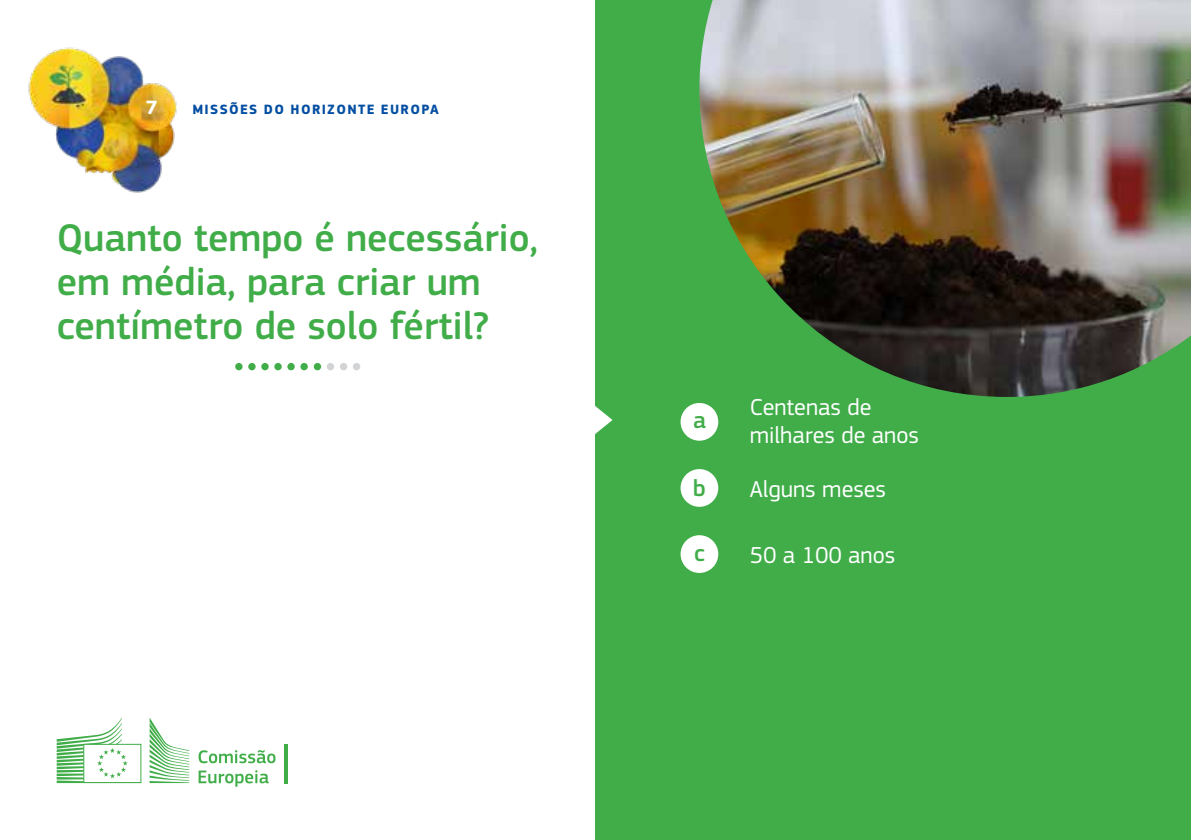
<style>
.page{position:relative;width:1191px;height:840px;background:#fff}
.page>*{position:absolute;margin:0;border:0;box-sizing:border-box;transform-origin:0 0}
.t1{font:500 40px/44px "EC Square Sans Pro";color:#41ad49}
.t2{font:24px/28px "EC Square Sans Pro";color:#fff}
.t3{font:500 24px "EC Square Sans Pro";color:#41ad49}
.t4{font:700 20px "EC Square Sans Pro";color:#fff}
.t5{font:700 14px "EC Square Sans Pro";letter-spacing:.095em;color:#034ea2}
</style>
<div class="page">
<div style="left:595px;top:0;width:596px;height:839px;background:#41ad49"></div>
<img style="left:699px;top:0;width:492px;height:397px">
<svg style="left:595px;top:406px;width:17px;height:28px"></svg>
<img style="left:28px;top:47px;width:149px;height:146px">
<div style="left:235px;top:363px;width:8px;height:7px;background:#41ad49;border-radius:50%"></div>
<div style="left:274px;top:363px;width:8px;height:7px;background:#41ad49;border-radius:50%"></div>
<div style="left:314px;top:363px;width:7px;height:7px;background:#41ad49;border-radius:50%"></div>
<div style="left:353px;top:363px;width:7px;height:7px;background:#d1d3d4;border-radius:50%"></div>
<div style="left:248px;top:363px;width:8px;height:7px;background:#41ad49;border-radius:50%"></div>
<div style="left:287px;top:363px;width:8px;height:7px;background:#41ad49;border-radius:50%"></div>
<div style="left:327px;top:363px;width:7px;height:7px;background:#d1d3d4;border-radius:50%"></div>
<div style="left:261px;top:363px;width:8px;height:7px;background:#41ad49;border-radius:50%"></div>
<div style="left:300px;top:363px;width:8px;height:7px;background:#41ad49;border-radius:50%"></div>
<div style="left:340px;top:363px;width:7px;height:7px;background:#d1d3d4;border-radius:50%"></div>
<div style="left:680px;top:403px;width:38px;height:37px;background:#fff;border-radius:50%"></div>
<div style="left:680px;top:469px;width:38px;height:37px;background:#fff;border-radius:50%"></div>
<div style="left:680px;top:535px;width:38px;height:37px;background:#fff;border-radius:50%"></div>
<svg style="left:57px;top:718px;width:132px;height:64px"></svg>
<svg style="left:198px;top:750px;width:77px;height:12px"></svg>
<svg style="left:199px;top:770px;width:70px;height:16px"></svg>
<hr style="left:284px;top:743px;width:3px;height:39px;background:#41ad49">
<p class="t4" style="left:146px;top:95px;width:13px">7</p>
<p class="t5" style="left:192px;top:101px;width:248px">MISSÕES DO HORIZONTE EUROPA</p>
<p class="t1" style="left:57px;top:217px;width:483px">Quanto tempo é necessário, em média, para criar um centímetro de solo fértil?</p>
<p class="t3" style="left:693px;top:406px;width:14px">a</p>
<p class="t3" style="left:693px;top:473px;width:14px">b</p>
<p class="t3" style="left:694px;top:538px;width:12px">c</p>
<p class="t2" style="left:749px;top:393px;width:171px">Centenas de milhares de anos</p>
<p class="t2" style="left:749px;top:475px;width:138px">Alguns meses</p>
<p class="t2" style="left:749px;top:540px;width:147px">50 a 100 anos</p>
</div>
